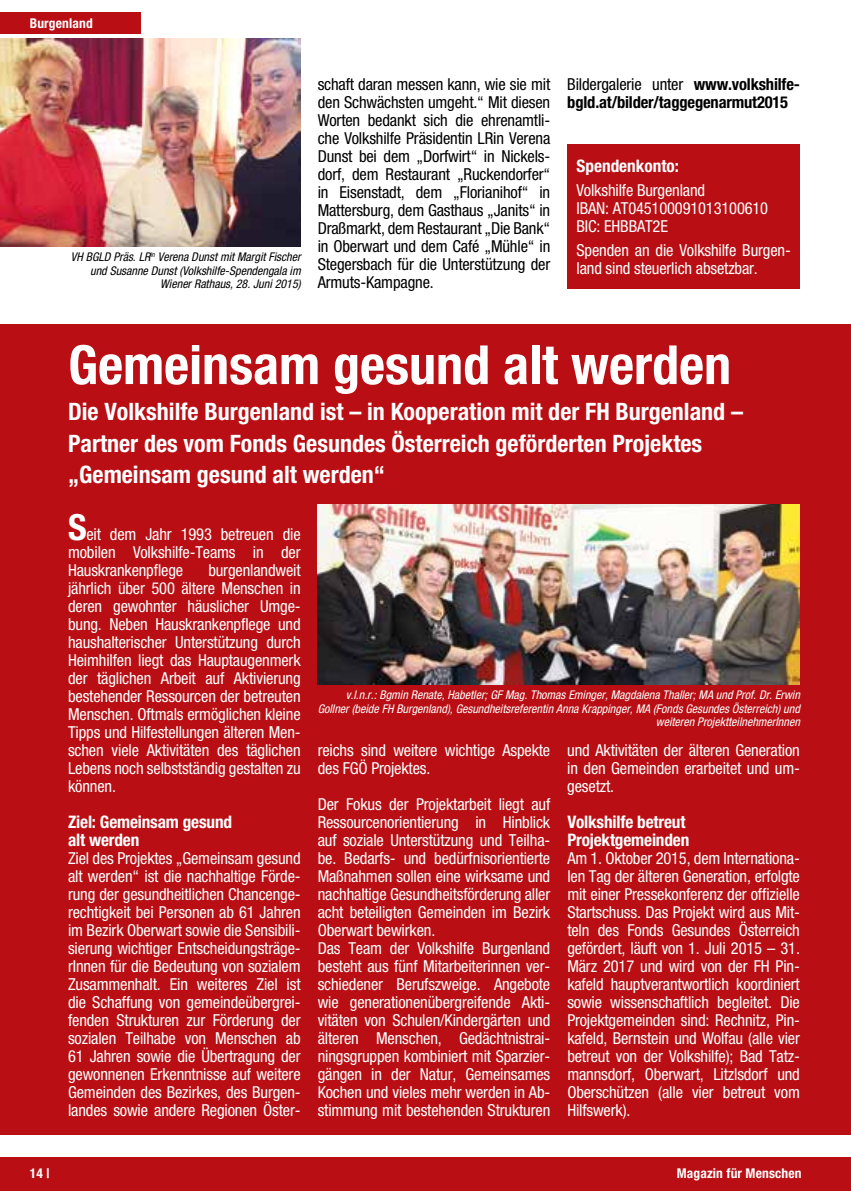
<style>
.page{position:relative;width:851px;height:1191px;background:#fff}
.page>*{position:absolute;margin:0;border:0;box-sizing:border-box;transform-origin:0 0}
.t1{font:700 condensed 54px "Helvetica Neue";color:#fff}
.t2{font:700 condensed 24px/31.5px "Helvetica Neue";color:#fff}
.t3{font:700 condensed 17.25px/18px "Helvetica Neue";letter-spacing:-.01em;color:#fff}
.t4{font:condensed 16.5px/18px "Helvetica Neue";letter-spacing:-.01em;color:#fff;text-align:justify}
.t5{font:condensed 16.5px/18px "Helvetica Neue";letter-spacing:-.01em;color:#000;text-align:justify}
.t6{font:700 condensed 16.5px/18px "Helvetica Neue";letter-spacing:-.01em;color:#000}
.t7{font:700 condensed 13.5px "Helvetica Neue";letter-spacing:.01em;color:#fff}
.t8{font:italic condensed 12px/13.5px "Helvetica Neue";color:#fff;text-align:right}
.t9{font:italic condensed 12px/13.5px "Helvetica Neue";color:#000;text-align:right}
.s1{font-weight:400}
.s2{font-weight:700;font-size:36px}
</style>
<div class="page">
<div style="left:0;top:1157px;width:850px;height:34px;background:#b90e13"></div>
<div style="left:0;top:324px;width:850px;height:810px;background:#b90e13"></div>
<img style="left:0;top:38px;width:300px;height:209px">
<div style="left:0;top:13px;width:140px;height:21px;background:#b90e13"></div>
<img style="left:317px;top:504px;width:482px;height:180px">
<div style="left:567px;top:144px;width:232px;height:144px;background:#b90e13"></div>
<p class="t7" style="left:30px;top:15px;width:64px">Burgenland</p>
<p class="t9" style="left:71px;top:250px;width:231px">VH BGLD Präs. LR<sup>in</sup> Verena Dunst mit Margit Fischer und Susanne Dunst (Volkshilfe-Spendengala im<br>Wiener Rathaus, 28. Juni 2015)</p>
<p class="t5" style="left:317px;top:75px;width:234px">schaft daran messen kann, wie sie mit den Schwächsten umgeht.“ Mit diesen Worten bedankt sich die ehrenamtli&shy;che Volkshilfe Präsidentin LRin Verena Dunst bei dem „Dorfwirt“ in Nickels&shy;dorf, dem Restaurant „Ruckendorfer“ in Eisenstadt, dem „Florianihof“ in Mattersburg, dem Gasthaus „Janits“ in Draßmarkt, dem Restaurant „Die Bank“ in Oberwart und dem Café „Mühle“ in Stegersbach für die Unterstützung der Armuts-Kampagne.</p>
<p class="t6" style="left:567px;top:75px;width:234px"><span class="s1">Bildergalerie unter</span> www.volkshilfe&shy;bgld.at/bilder/taggegenarmut2015</p>
<p class="t3" style="left:576px;top:156px;width:104px">Spendenkonto:</p>
<p class="t4" style="left:576px;top:181px;width:193px;text-align:left">Volkshilfe Burgenland<br>IBAN: AT045100091013100610<br>BIC: EHBBAT2E</p>
<p class="t4" style="left:576px;top:241px;width:216px">Spenden an die Volkshilfe Burgen&shy;land sind steuerlich absetzbar.</p>
<h1 class="t1" style="left:68px;top:332px;width:664px">Gemeinsam gesund alt werden</h1>
<h2 class="t2" style="left:68px;top:395px;width:676px">Die Volkshilfe Burgenland ist – in Kooperation mit der FH Burgenland –<br>Partner des vom Fonds Gesundes Österreich geförderten Projektes „Gemeinsam gesund alt werden“</h2>
<p class="t4" style="left:68px;top:525px;width:234px"><span class="s2">S</span>eit dem Jahr 1993 betreuen die mobilen Volkshilfe-Teams in der Hauskrankenpflege</p>
<p class="t4" style="left:68px;top:561px;width:234px;text-indent:140px">burgenlandweit jährlich über 500 ältere Menschen in deren gewohnter häuslicher Umge&shy;bung. Neben Hauskrankenpflege und haushalterischer Unterstützung durch Heimhilfen liegt das Hauptaugenmerk der täglichen Arbeit auf Aktivierung bestehender Ressourcen der betreuten Menschen. Oftmals ermöglichen kleine Tipps und Hilfestellungen älteren Men&shy;schen viele Aktivitäten des täglichen Lebens noch selbstständig gestalten zu können.</p>
<p class="t3" style="left:68px;top:813px;width:165px">Ziel: Gemeinsam gesund alt werden</p>
<p class="t4" style="left:68px;top:849px;width:234px">Ziel des Projektes „Gemeinsam gesund alt werden“ ist die nachhaltige Förde&shy;rung der gesundheitlichen Chancenge&shy;rechtigkeit bei Personen ab 61 Jahren im Bezirk Oberwart sowie die Sensibili&shy;sierung wichtiger Entscheidungsträge&shy;rInnen für die Bedeutung von sozialem Zusammenhalt. Ein weiteres Ziel ist die Schaffung von gemeindeübergrei&shy;fenden Strukturen zur Förderung der sozialen Teilhabe von Menschen ab 61 Jahren sowie die Übertragung der gewonnenen Erkenntnisse auf weitere Gemeinden des Bezirkes, des Burgen&shy;landes sowie andere Regionen Öster-</p>
<p class="t8" style="left:317px;top:688px;width:483px">v.l.n.r.: Bgmin Renate, Habetler; GF Mag. Thomas Eminger, Magdalena Thaller; MA und Prof. Dr. Erwin<br>Gollner (beide FH Burgenland), Gesundheitsreferentin Anna Krappinger, MA (Fonds Gesundes Österreich) und weiteren ProjektteilnehmerInnen</p>
<p class="t4" style="left:317px;top:741px;width:234px">reichs sind weitere wichtige Aspekte des FGÖ Projektes.</p>
<p class="t4" style="left:317px;top:795px;width:234px;text-align:left">Der Fokus der Projektarbeit liegt auf Ressourcenorientierung in Hinblick auf soziale Unterstützung und Teilha&shy;be. Bedarfs- und bedürfnisorientierte Maßnahmen sollen eine wirksame und nachhaltige Gesundheitsförderung aller acht beteiligten Gemeinden im Bezirk Oberwart bewirken.<br>Das Team der Volkshilfe Burgenland besteht aus fünf Mitarbeiterinnen ver&shy;schiedener Berufszweige. Angebote wie generationenübergreifende Akti&shy;vitäten von Schulen/Kindergärten und älteren Menschen, Gedächtnistrai&shy;ningsgruppen kombiniert mit Sparzier&shy;gängen in der Natur, Gemeinsames Kochen und vieles mehr werden in Ab&shy;stimmung mit bestehenden Strukturen</p>
<p class="t4" style="left:567px;top:741px;width:234px">und Aktivitäten der älteren Generation in den Gemeinden erarbeitet und um&shy;gesetzt.</p>
<p class="t3" style="left:567px;top:813px;width:123px">Volkshilfe betreut<br>Projektgemeinden</p>
<p class="t4" style="left:567px;top:849px;width:234px">Am 1. Oktober 2015, dem Internationa&shy;len Tag der älteren Generation, erfolgte mit einer Pressekonferenz der offizielle Startschuss. Das Projekt wird aus Mit&shy;teln des Fonds Gesundes Österreich gefördert, läuft von 1. Juli 2015 – 31.<br>März 2017 und wird von der FH Pin&shy;kafeld hauptverantwortlich koordiniert sowie wissenschaftlich begleitet. Die Projektgemeinden sind: Rechnitz, Pin&shy;kafeld, Bernstein und Wolfau (alle vier betreut von der Volkshilfe); Bad Tatz&shy;mannsdorf, Oberwart, Litzlsdorf und Oberschützen (alle vier betreut vom Hilfswerk).</p>
<p class="t7" style="left:30px;top:1165px;width:21px">14 |</p>
<p class="t7" style="left:676px;top:1165px;width:126px">Magazin für Menschen</p>
</div>
